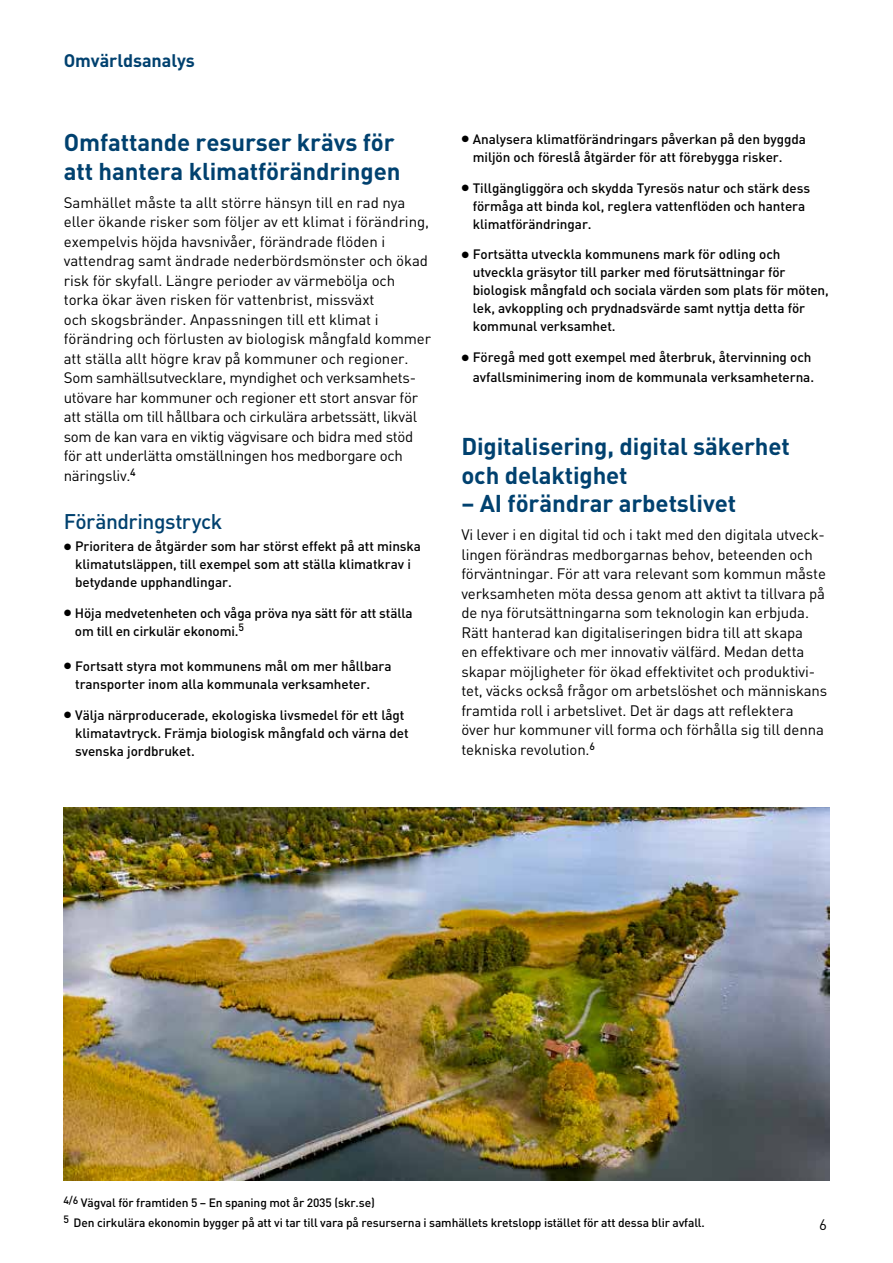
<style>
.page{position:relative;width:893px;height:1263px;background:#fff}
.page>*{position:absolute;margin:0;border:0;box-sizing:border-box;transform-origin:0 0}
.t1{font:700 24px/28.5px "DIN";letter-spacing:-.005em;color:#00416f}
.t2{font:500 21px "DIN";letter-spacing:-.025em;color:#00416f}
.t3{font:700 18px "DIN";letter-spacing:-.005em;color:#00416f}
.t4{font:15px/19.5px "DIN";letter-spacing:-.01em;color:#000}
.t5{font:500 13.5px/18px "DIN";letter-spacing:-.005em;color:#000}
.t6{font:500 12px/19.5px "DIN";letter-spacing:-.01em;color:#000}
</style>
<div class="page">
<img style="left:64px;top:808px;width:765px;height:372px">
<p class="t3" style="left:64px;top:49px;width:133px">Omvärldsanalys</p>
<h1 class="t1" style="left:64px;top:127px;width:338px">Omfattande resurser krävs för att hantera klimatförändringen</h1>
<p class="t4" style="left:64px;top:192px;width:369px">Samhället måste ta allt större hänsyn till en rad nya eller ökande risker som följer av ett klimat i förändring, exempelvis höjda havsnivåer, förändrade flöden i vattendrag samt ändrade nederbördsmönster och ökad risk för skyfall. Längre perioder av värmebölja och torka ökar även risken för vattenbrist, missväxt<br>och skogsbränder. Anpassningen till ett klimat i förändring och förlusten av biologisk mångfald kommer att ställa allt högre krav på kommuner och regioner.<br>Som samhällsutvecklare, myndighet och verksamhets&shy;utövare har kommuner och regioner ett stort ansvar för att ställa om till hållbara och cirkulära arbetssätt, likväl som de kan vara en viktig vägvisare och bidra med stöd för att underlätta omställningen hos medborgare och näringsliv.<sup>4</sup></p>
<h2 class="t2" style="left:64px;top:508px;width:160px">Förändringstryck</h2>
<p class="t5" style="left:75px;top:537px;width:347px;text-indent:-11px">● Prioritera de åtgärder som har störst effekt på att minska klimatutsläppen, till exempel som att ställa klimatkrav i betydande upphandlingar.</p>
<p class="t5" style="left:75px;top:603px;width:339px;text-indent:-11px">● Höja medvetenheten och våga pröva nya sätt för att ställa om till en cirkulär ekonomi.<sup>5</sup></p>
<p class="t5" style="left:75px;top:656px;width:318px;text-indent:-11px">● Fortsatt styra mot kommunens mål om mer hållbara transporter inom alla kommunala verksamheter.</p>
<p class="t5" style="left:75px;top:705px;width:335px;text-indent:-11px">● Välja närproducerade, ekologiska livsmedel för ett lågt klimatavtryck. Främja biologisk mångfald och värna det svenska jordbruket.</p>
<p class="t5" style="left:473px;top:129px;width:335px;text-indent:-11px">● Analysera klimatförändringars påverkan på den byggda miljön och föreslå åtgärder för att förebygga risker.</p>
<p class="t5" style="left:473px;top:178px;width:339px;text-indent:-11px">● Tillgängliggöra och skydda Tyresös natur och stärk dess förmåga att binda kol, reglera vattenflöden och hantera klimatförändringar.</p>
<p class="t5" style="left:473px;top:245px;width:358px;text-indent:-11px">● Fortsätta utveckla kommunens mark för odling och utveckla gräsytor till parker med förutsättningar för biologisk mångfald och sociala värden som plats för möten, lek, avkoppling och prydnadsvärde samt nyttja detta för kommunal verksamhet.</p>
<p class="t5" style="left:461px;top:347px;width:354px;line-height:19.5px;text-align:right">● Föregå med gott exempel med återbruk, återvinning och avfallsminimering inom de kommunala verksamheterna.</p>
<h1 class="t1" style="left:461px;top:431px;width:330px">Digitalisering, digital säkerhet och delaktighet</h1>
<h1 class="t1" style="left:461px;top:488px;width:276px">– AI förändrar arbetslivet</h1>
<p class="t4" style="left:461px;top:525px;width:367px">Vi lever i en digital tid och i takt med den digitala utveck&shy;lingen förändras medborgarnas behov, beteenden och förväntningar. För att vara relevant som kommun måste verksamheten möta dessa genom att aktivt ta tillvara på de nya förutsättningarna som teknologin kan erbjuda.<br>Rätt hanterad kan digitaliseringen bidra till att skapa<br>en effektivare och mer innovativ välfärd. Medan detta skapar möjligheter för ökad effektivitet och produktivi&shy;tet, väcks också frågor om arbetslöshet och människans framtida roll i arbetslivet. Det är dags att reflektera<br>över hur kommuner vill forma och förhålla sig till denna tekniska revolution.<sup>6</sup></p>
<p class="t6" style="left:63px;top:1193px;width:643px"><sup>4/6</sup> Vägval för framtiden 5 – En spaning mot år 2035 (skr.se)<br><sup>5</sup> Den cirkulära ekonomin bygger på att vi tar till vara på resurserna i samhällets kretslopp istället för att dessa blir avfall.</p>
<p class="t4" style="left:819px;top:1215px;width:9px">6</p>
</div>
